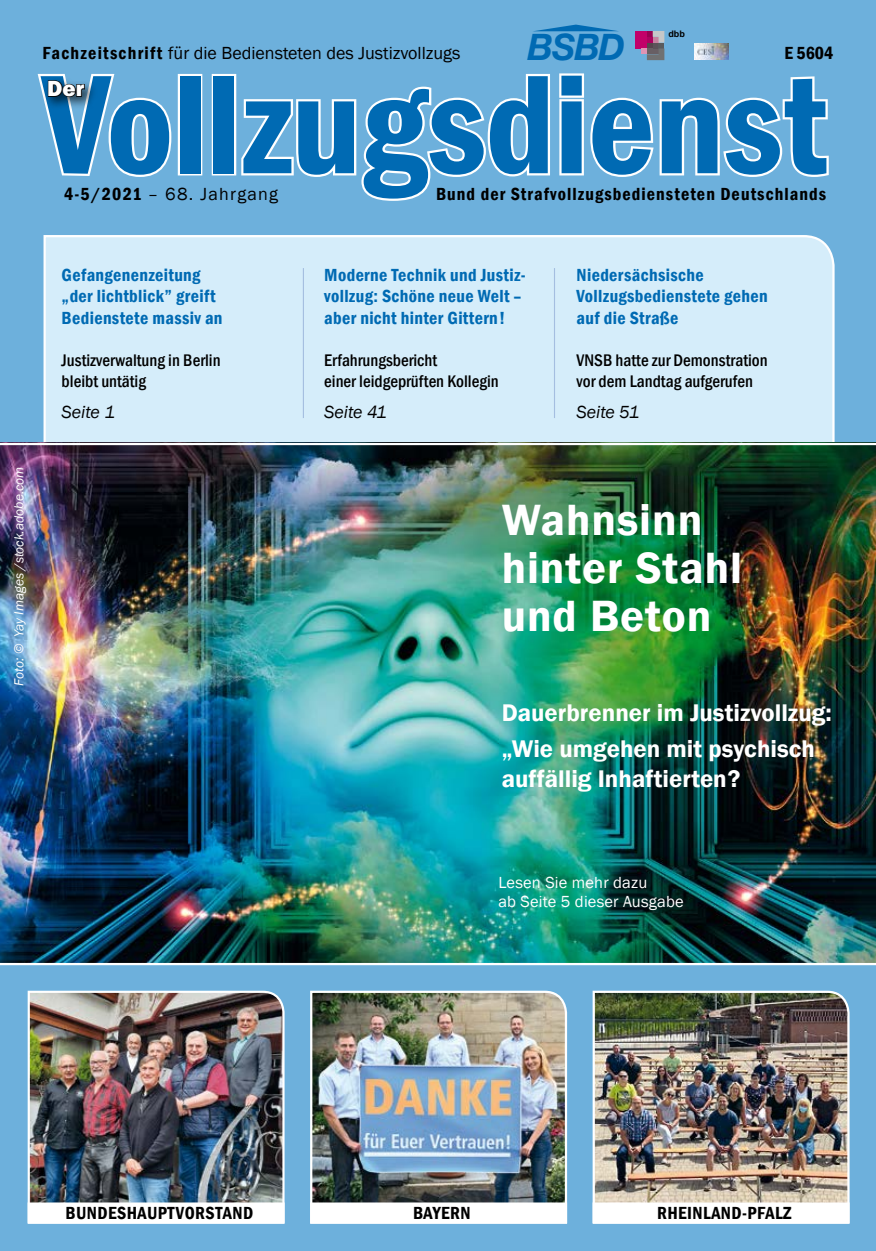
<style>
.page{position:relative;width:876px;height:1251px;background:#fff}
.page>*{position:absolute;margin:0;border:0;box-sizing:border-box;transform-origin:0 0}
.t1{font:600 condensed 145.5px "Franklin Gothic";letter-spacing:-.005em;color:#006ab3}
.t2{font:600 45px/48px "Franklin Gothic";letter-spacing:.02em;color:#fff}
.t3{font:italic 700 36.6px "Helvetica Neue";color:#006ab3}
.t4{font:600 24.75px/36px "Franklin Gothic";color:#fff}
.t5{font:800 22.5px "Franklin Gothic";color:#fff}
.t6{font:600 condensed 18px/21.6px "Franklin Gothic";letter-spacing:.02em;color:#006ab3}
.t7{font:600 condensed 18px "Franklin Gothic";letter-spacing:.06em;color:#000}
.t8{font:18px "Franklin Gothic";color:#000}
.t9{font:600 condensed 18px "Franklin Gothic";letter-spacing:.025em;color:#000}
.t10{font:18px "Franklin Gothic";letter-spacing:.07em;color:#000}
.t11{font:italic 18px "Franklin Gothic";color:#000}
.t12{font:500 condensed 17.25px/20.7px "Franklin Gothic";color:#000}
.t13{font:16.5px/19.5px "Franklin Gothic";letter-spacing:.01em;color:#fff}
.t14{font:italic 13.5px "Franklin Gothic";color:#fff}
.t15{font:700 9px "Arial";color:#000}
.s1{font-weight:600;font-stretch:condensed}
</style>
<div class="page">
<div style="left:0;top:0;width:876px;height:446px;background:#6db0dc"></div>
<div style="left:178px;top:74px;width:24px;height:101px;border:4px solid #fff"></div>
<div style="left:212px;top:74px;width:24px;height:101px;border:4px solid #fff"></div>
<svg style="left:241px;top:73px;width:588px;height:128px"></svg>
<svg style="left:37px;top:74px;width:135px;height:103px"></svg>
<div style="left:635px;top:31px;width:12px;height:17px;background:#c20069"></div>
<svg style="left:641px;top:31px;width:23px;height:29px"></svg>
<img style="left:694px;top:43px;width:35px;height:17px">
<div style="left:42px;top:235px;width:794px;height:208px;background:#d5edfa"></div>
<hr style="left:303px;top:268px;width:1px;height:150px;background:#a4bee0">
<hr style="left:554px;top:268px;width:1px;height:150px;background:#a4bee0">
<div style="left:0;top:446px;width:876px;height:804px;background:#6db0dc"></div>
<img style="left:0;top:445px;width:876px;height:517px">
<svg style="left:535px;top:25px;width:82px;height:6px"></svg>
<img style="left:27px;top:990px;width:258px;height:233px">
<div style="left:29px;top:1203px;width:254px;height:19px;background:#fff"></div>
<div style="left:28px;top:1202px;width:257px;height:21px;border:2px solid #fff"></div>
<hr style="left:0;top:443px;width:876px;height:2px;background:#fff">
<img style="left:592px;top:990px;width:258px;height:233px">
<div style="left:594px;top:1203px;width:254px;height:19px;background:#fff"></div>
<div style="left:593px;top:1202px;width:257px;height:21px;border:2px solid #fff"></div>
<img style="left:310px;top:990px;width:258px;height:233px">
<div style="left:311px;top:1203px;width:255px;height:19px;background:#fff"></div>
<div style="left:310px;top:1202px;width:257px;height:21px;border:2px solid #fff"></div>
<hr style="left:0;top:962px;width:876px;height:2px;background:#fff">
<p class="t15" style="left:668px;top:28px;width:18px">dbb</p>
<p class="t3" style="left:527px;top:25px;width:99px">BSBD</p>
<p class="t8" style="left:43px;top:42px;width:419px"><span class="s1">Fachzeitschrift</span> für die Bediensteten des Justizvollzugs</p>
<p class="t7" style="left:784px;top:41px;width:50px">E 5604</p>
<p class="t1" style="left:43px;top:27px;width:786px">Vollzugsdienst</p>
<p class="t5" style="left:47px;top:74px;width:39px">Der</p>
<p class="t10" style="left:64px;top:183px;width:216px"><span class="s1">4-5/2021</span> – 68. Jahrgang</p>
<p class="t7" style="left:436px;top:182px;width:392px">Bund der Strafvollzugsbediensteten Deutschlands</p>
<p class="t14" style="left:10px;top:685px;width:220px;rotate:-90deg">Foto: © Yay Images /stock.adobe.com</p>
<p class="t6" style="left:62px;top:263px;width:162px">Gefangenenzeitung „der lichtblick” greift<br>Bedienstete massiv an</p>
<p class="t12" style="left:62px;top:350px;width:160px">Justizverwaltung in Berlin bleibt untätig</p>
<p class="t11" style="left:62px;top:400px;width:55px">Seite 1</p>
<p class="t6" style="left:324px;top:263px;width:203px">Moderne Technik und Justiz&shy;vollzug: Schöne neue Welt – aber nicht hinter Gittern!</p>
<p class="t12" style="left:324px;top:350px;width:176px">Erfahrungsbericht<br>einer leidgeprüften Kollegin</p>
<p class="t11" style="left:324px;top:400px;width:64px">Seite 41</p>
<p class="t6" style="left:577px;top:263px;width:193px">Niedersächsische<br>Vollzugsbedienstete gehen auf die Straße</p>
<p class="t12" style="left:577px;top:350px;width:193px">VNSB hatte zur Demonstration vor dem Landtag aufgerufen</p>
<p class="t11" style="left:577px;top:400px;width:64px">Seite 51</p>
<p class="t2" style="left:502px;top:496px;width:242px">Wahnsinn hinter Stahl und Beton</p>
<p class="t4" style="left:502px;top:694px;width:332px">Dauerbrenner im Justizvollzug: „Wie umgehen mit psychisch</p>
<p class="t4" style="left:502px;top:760px;width:240px">auffällig Inhaftierten?</p>
<p class="t13" style="left:498px;top:872px;width:187px">Lesen Sie mehr dazu<br>ab Seite 5 dieser Ausgabe</p>
<p class="t9" style="left:65px;top:1201px;width:189px">BUNDESHAUPTVORSTAND</p>
<p class="t7" style="left:413px;top:1201px;width:59px">BAYERN</p>
<p class="t9" style="left:657px;top:1201px;width:136px">RHEINLAND-PFALZ</p>
</div>
